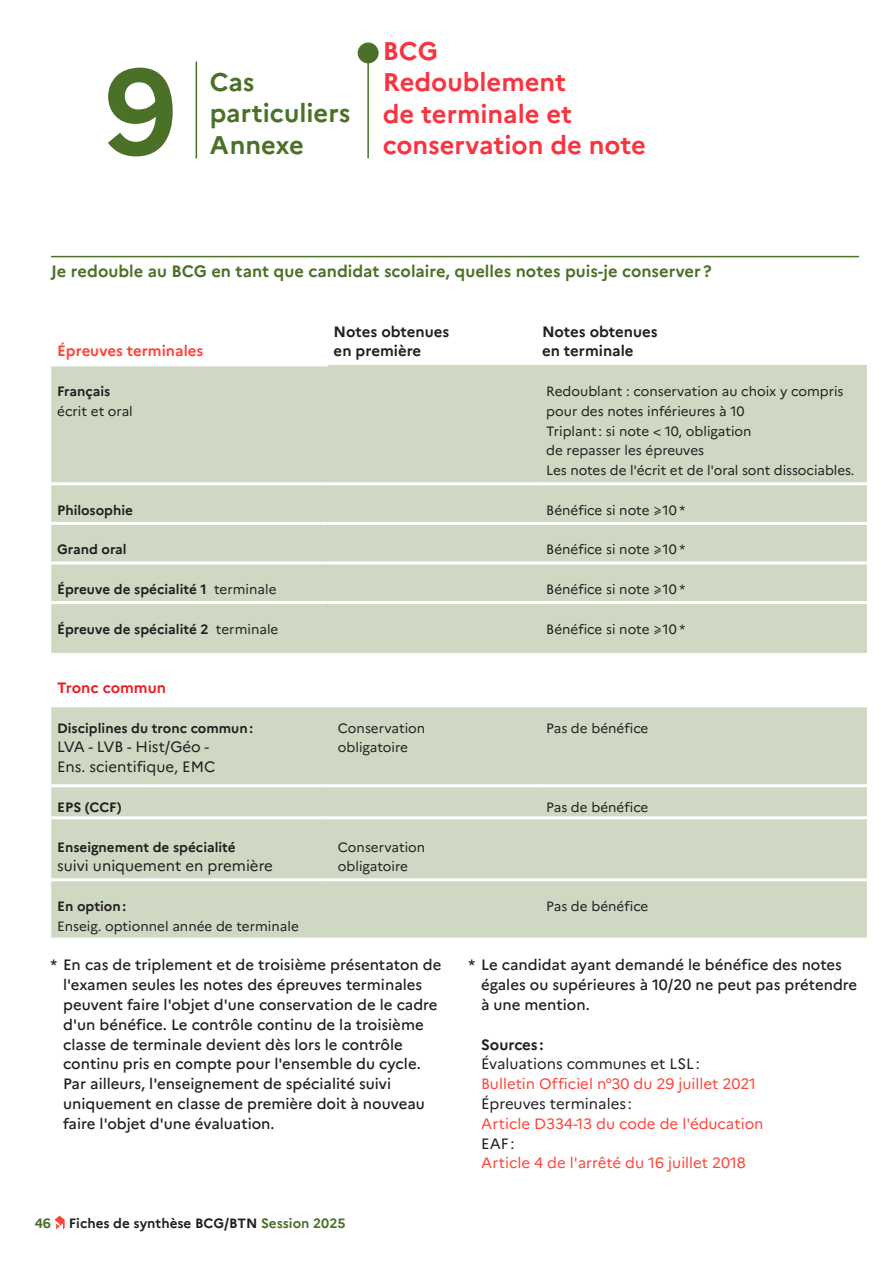
<style>
.page{position:relative;width:893px;height:1263px;background:#fff}
.page>*{position:absolute;margin:0;border:0;box-sizing:border-box;transform-origin:0 0}
.t1{font:700 120px "Marianne";color:#4b7129}
.titre_1{font:700 25.5px "Marianne";color:#f9343f}
.titre_1-2{font:700 25.5px/31.5px "Marianne";color:#4b7129}
.t2{font:700 16.5px "Marianne";color:#4b7129}
.t3{font:500 15px/19.8px "Marianne";color:#231f20}
.t4{font:15px/19.8px "Marianne";color:#ff4438}
.titre_dans_tableau{font:15px "Marianne";color:#231f20}
.titre_dans_tableau-2{font:700 15px "Marianne";color:#231f20}
.titre_dans_tableau-3{font:700 15px "Marianne";color:#ff4438}
.titre_dans_tableau-4{font:700 15px "Marianne";color:#ee1d23}
.texte_dans_tableau{font:13.5px/19.8px "Marianne";color:#231f20}
.titre_dans_tableau-5{font:700 13.5px "Marianne";color:#231f20}
.titre_dans_tableau-6{font:13.5px "Marianne";color:#231f20}
.t5{font:700 13.5px "Marianne";color:#4b7129}
.s1{font-weight:400}
.s2{font-weight:700;color:#231f20}
.s3{color:#231f20}
.s4{color:#4b7129}
</style>
<div class="page">
<hr style="left:196px;top:62px;width:1px;height:96px;background:#4b7129">
<svg style="left:54px;top:1216px;width:11px;height:13px"></svg>
<hr style="left:367px;top:60px;width:2px;height:98px;background:#4b7129">
<div style="left:358px;top:43px;width:21px;height:20px;background:#4b7129;border-radius:50%"></div>
<hr style="left:51px;top:256px;width:808px;height:1px;background:#4b7129">
<div style="left:51px;top:365px;width:816px;height:573px;background:#cfd8c2"></div>
<div style="left:51px;top:653px;width:816px;height:53px;background:#fff"></div>
<hr style="left:51px;top:482px;width:277px;height:3px;background:#fff">
<hr style="left:328px;top:482px;width:208px;height:3px;background:#fff">
<hr style="left:536px;top:482px;width:331px;height:3px;background:#fff">
<hr style="left:51px;top:704px;width:277px;height:3px;background:#fff">
<hr style="left:328px;top:704px;width:208px;height:3px;background:#fff">
<hr style="left:536px;top:704px;width:331px;height:3px;background:#fff">
<hr style="left:51px;top:784px;width:277px;height:3px;background:#fff">
<hr style="left:328px;top:784px;width:208px;height:3px;background:#fff">
<hr style="left:536px;top:784px;width:331px;height:3px;background:#fff">
<hr style="left:51px;top:816px;width:277px;height:3px;background:#fff">
<hr style="left:328px;top:816px;width:208px;height:3px;background:#fff">
<hr style="left:536px;top:816px;width:331px;height:3px;background:#fff">
<hr style="left:51px;top:878px;width:277px;height:3px;background:#fff">
<hr style="left:328px;top:878px;width:208px;height:3px;background:#fff">
<hr style="left:536px;top:878px;width:331px;height:3px;background:#fff">
<hr style="left:51px;top:363px;width:277px;height:3px;background:#fff">
<hr style="left:328px;top:522px;width:208px;height:3px;background:#fff">
<hr style="left:536px;top:522px;width:331px;height:3px;background:#fff">
<hr style="left:51px;top:522px;width:277px;height:3px;background:#fff">
<hr style="left:328px;top:561px;width:208px;height:3px;background:#fff">
<hr style="left:51px;top:561px;width:277px;height:3px;background:#fff">
<hr style="left:536px;top:561px;width:331px;height:3px;background:#fff">
<hr style="left:536px;top:601px;width:331px;height:3px;background:#fff">
<hr style="left:328px;top:601px;width:208px;height:3px;background:#fff">
<hr style="left:51px;top:601px;width:277px;height:3px;background:#fff">
<p class="t1" style="left:105px;top:38px;width:73px">9</p>
<p class="titre_1-2" style="left:210px;top:66px;width:46px">Cas</p>
<p class="titre_1-2" style="left:210px;top:98px;width:142px">particuliers<br>Annexe</p>
<p class="titre_1" style="left:383px;top:35px;width:57px">BCG</p>
<p class="titre_1" style="left:383px;top:66px;width:185px">Redoublement</p>
<p class="titre_1" style="left:383px;top:98px;width:191px">de terminale et</p>
<p class="titre_1" style="left:383px;top:129px;width:264px">conservation de note</p>
<p class="t2" style="left:51px;top:261px;width:662px">Je redouble au BCG en tant que candidat scolaire, quelles notes puis-je conserver?</p>
<p class="titre_dans_tableau-3" style="left:57px;top:342px;width:148px">Épreuves terminales</p>
<p class="titre_dans_tableau-5" style="left:57px;top:383px;width:54px">Français</p>
<p class="titre_dans_tableau-6" style="left:57px;top:403px;width:77px">écrit et oral</p>
<p class="titre_dans_tableau-2" style="left:334px;top:322px;width:117px">Notes obtenues</p>
<p class="titre_dans_tableau-2" style="left:334px;top:342px;width:89px">en première</p>
<p class="titre_dans_tableau-2" style="left:542px;top:322px;width:117px">Notes obtenues</p>
<p class="titre_dans_tableau-2" style="left:542px;top:342px;width:93px">en terminale</p>
<p class="texte_dans_tableau" style="left:546px;top:381px;width:310px">Redoublant : conservation au choix y compris pour des notes inférieures à 10<br>Triplant : si note &lt; 10, obligation<br>de repasser les épreuves<br>Les notes de l'écrit et de l'oral sont dissociables.</p>
<p class="titre_dans_tableau-5" style="left:57px;top:502px;width:77px">Philosophie</p>
<p class="texte_dans_tableau" style="left:546px;top:500px;width:140px">Bénéfice si note ⩾10 *</p>
<p class="titre_dans_tableau-5" style="left:57px;top:541px;width:71px">Grand oral</p>
<p class="texte_dans_tableau" style="left:546px;top:540px;width:140px">Bénéfice si note ⩾10 *</p>
<p class="titre_dans_tableau-5" style="left:57px;top:581px;width:221px">Épreuve de spécialité 1 <span class="s1">terminale</span></p>
<p class="texte_dans_tableau" style="left:546px;top:579px;width:140px">Bénéfice si note ⩾10 *</p>
<p class="titre_dans_tableau-5" style="left:57px;top:621px;width:223px">Épreuve de spécialité 2 <span class="s1">terminale</span></p>
<p class="texte_dans_tableau" style="left:546px;top:619px;width:140px">Bénéfice si note ⩾10 *</p>
<p class="titre_dans_tableau-4" style="left:57px;top:679px;width:110px">Tronc commun</p>
<p class="titre_dans_tableau-5" style="left:57px;top:720px;width:197px">Disciplines du tronc commun:</p>
<p class="titre_dans_tableau" style="left:57px;top:738px;width:153px">LVA - LVB - Hist/Géo -</p>
<p class="titre_dans_tableau" style="left:57px;top:758px;width:160px">Ens. scientifique, EMC</p>
<p class="texte_dans_tableau" style="left:338px;top:718px;width:89px">Conservation obligatoire</p>
<p class="texte_dans_tableau" style="left:546px;top:718px;width:104px">Pas de bénéfice</p>
<p class="titre_dans_tableau-5" style="left:57px;top:799px;width:66px">EPS (CCF)</p>
<p class="texte_dans_tableau" style="left:546px;top:797px;width:104px">Pas de bénéfice</p>
<p class="titre_dans_tableau-5" style="left:57px;top:838px;width:180px">Enseignement de spécialité</p>
<p class="titre_dans_tableau" style="left:57px;top:857px;width:217px">suivi uniquement en première</p>
<p class="texte_dans_tableau" style="left:338px;top:837px;width:89px">Conservation obligatoire</p>
<p class="titre_dans_tableau-5" style="left:57px;top:898px;width:70px">En option:</p>
<p class="titre_dans_tableau-6" style="left:57px;top:918px;width:243px">Enseig. optionnel année de terminale</p>
<p class="texte_dans_tableau" style="left:546px;top:896px;width:104px">Pas de bénéfice</p>
<p class="t3" style="left:63px;top:955px;width:380px;text-indent:-13px">* En cas de triplement et de troisième présentaton de l'examen seules les notes des épreuves terminales peuvent faire l'objet d'une conservation de le cadre d'un bénéfice. Le contrôle continu de la troisième classe de terminale devient dès lors le contrôle continu pris en compte pour l'ensemble du cycle.<br>Par ailleurs, l'enseignement de spécialité suivi uniquement en classe de première doit à nouveau faire l'objet d'une évaluation.</p>
<p class="t3" style="left:481px;top:955px;width:378px;text-indent:-13px">* Le candidat ayant demandé le bénéfice des notes égales ou supérieures à 10/20 ne peut pas prétendre à une mention.</p>
<p class="t4" style="left:481px;top:1034px;width:284px"><span class="s2">Sources :<br></span><span class="s3">Évaluations communes et LSL:<br></span>Bulletin Officiel n°30 du 29 juillet 2021<br><span class="s3">Épreuves terminales :<br></span>Article D334-13 du code de l'éducation<br><span class="s3">EAF:<br></span>Article 4 de l'arrêté du 16 juillet 2018</p>
<p class="t5" style="left:35px;top:1215px;width:18px">46</p>
<p class="titre_dans_tableau-5" style="left:69px;top:1215px;width:278px">Fiches de synthèse BCG/BTN <span class="s4">Session 2025</span></p>
</div>
